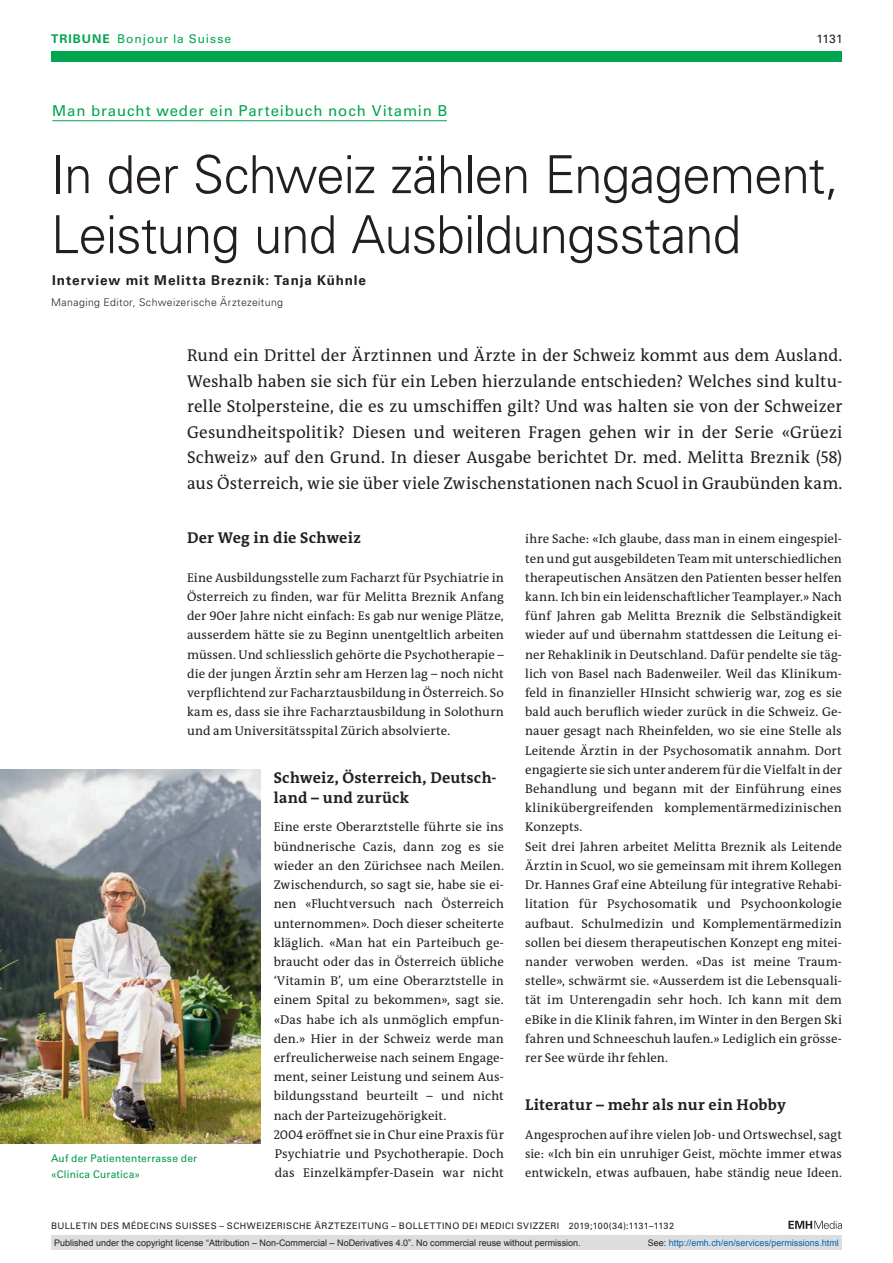
<style>
.page{position:relative;width:893px;height:1263px;background:#fff}
.page>*{position:absolute;margin:0;border:0;box-sizing:border-box;transform-origin:0 0}
.t1{font:300 52.5px/60px "Univers LT Std";letter-spacing:-.02em;color:#231f20}
.t2{font:17.25px/25.5px "The Antiqua B W5 Plain";letter-spacing:.01em;color:#231f20;text-align:justify}
.t3{font:700 15.75px/19.2px "The Antiqua B W7";letter-spacing:.015em;color:#231f20}
.t4{font:15px "Univers LT Std";letter-spacing:.06em;color:#00a54f}
.t5{font:700 13.5px "Univers LT Std";letter-spacing:.065em;color:#231f20}
.t6{font:12.75px/19.2px "The Antiqua B W5 Plain";letter-spacing:.005em;color:#231f20;text-align:justify}
.t7{font:12px "Univers LT Std";letter-spacing:.075em;color:#00a54f}
.t8{font:12px "Univers LT Std";color:#231f20}
.t9{font:10.5px/15.8px "Univers LT Std";letter-spacing:.02em;color:#00984a}
.t10{font:300 10.5px "Univers LT Std";letter-spacing:.04em;color:#231f20}
.t11{font:9px "Arial";color:#231f20}
.t12{font:9px "Univers LT Std";letter-spacing:.05em;color:#231f20}
.t13{font:9px "Arial";color:#0166b3}
.s1{font-weight:700}
.s2{color:#231f20}
</style>
<div class="page">
<svg style="left:788px;top:1221px;width:54px;height:8px"></svg>
<hr style="left:52px;top:120px;width:395px;height:1px;background:#00a54f">
<img style="left:0;top:770px;width:261px;height:374px">
<div style="left:51px;top:51px;width:791px;height:11px;background:#00a54f"></div>
<div style="left:51px;top:1235px;width:791px;height:15px;background:#dcdddf"></div>
<p class="t7" style="left:51px;top:31px;width:182px"><span class="s1">TRIBUNE</span> Bonjour la Suisse</p>
<p class="t8" style="left:816px;top:31px;width:28px">1131</p>
<p class="t4" style="left:52px;top:102px;width:397px">Man braucht weder ein Parteibuch noch Vitamin B</p>
<h1 class="t1" style="left:51px;top:145px;width:789px">In der Schweiz zählen Engagement,<br>Leistung und Ausbildungsstand</h1>
<p class="t5" style="left:52px;top:272px;width:315px">Interview mit Melitta Breznik: Tanja Kühnle</p>
<p class="t10" style="left:51px;top:296px;width:234px">Managing Editor, Schweizerische Ärztezeitung</p>
<p class="t2" style="left:187px;top:343px;width:657px">Rund ein Drittel der Ärztinnen und Ärzte in der Schweiz kommt aus dem Ausland.<br>Weshalb haben sie sich für ein Leben hierzulande entschieden? Welches sind kultu&shy;relle Stolpersteine, die es zu umschiffen gilt? Und was halten sie von der Schweizer Gesundheitspolitik? Diesen und weiteren Fragen gehen wir in der Serie «Grüezi Schweiz» auf den Grund. In dieser Ausgabe berichtet Dr. med. Melitta Breznik (58) aus Österreich, wie sie über viele Zwischenstationen nach Scuol in Graubünden kam.</p>
<p class="t3" style="left:187px;top:529px;width:175px">Der Weg in die Schweiz</p>
<p class="t6" style="left:187px;top:568px;width:318px">Eine Ausbildungsstelle zum Facharzt für Psychiatrie in Österreich zu finden, war für Melitta Breznik Anfang der 90er Jahre nicht einfach: Es gab nur wenige Plätze, ausserdem hätte sie zu Beginn unentgeltlich arbeiten müssen. Und schliesslich gehörte die Psychotherapie – die der jungen Ärztin sehr am Herzen lag – noch nicht verpflichtend zur Facharztausbildung in Österreich. So kam es, dass sie ihre Facharztausbildung in Solothurn und am Universitätsspital Zürich absolvierte.</p>
<p class="t3" style="left:274px;top:769px;width:224px">Schweiz, Österreich, Deutsch&shy;land – und zurück</p>
<p class="t6" style="left:274px;top:818px;width:232px;text-align:left">Eine erste Oberarztstelle führte sie ins bündnerische Cazis, dann zog es sie wieder an den Zürichsee nach Meilen.<br>Zwischendurch, so sagt sie, habe sie ei&shy;nen «Fluchtversuch nach Österreich unternommen». Doch dieser scheiterte kläglich. «Man hat ein Parteibuch ge&shy;braucht oder das in Österreich übliche ‘Vitamin B’, um eine Oberarztstelle in einem Spital zu bekommen», sagt sie. «Das habe ich als unmöglich empfun&shy;den.» Hier in der Schweiz werde man erfreulicherweise nach seinem Engage&shy;ment, seiner Leistung und seinem Aus&shy;bildungsstand beurteilt – und nicht nach der Parteizugehörigkeit.<br>2004 eröffnet sie in Chur eine Praxis für Psychiatrie und Psychotherapie. Doch das Einzelkämpfer-Dasein war nicht</p>
<p class="t9" style="left:51px;top:1150px;width:148px">Auf der Patiententerrasse der «Clinica Curatica»</p>
<p class="t6" style="left:525px;top:530px;width:318px;text-align:left">ihre Sache: «Ich glaube, dass man in einem eingespiel&shy;ten und gut ausgebildeten Team mit unterschiedlichen therapeutischen Ansätzen den Patienten besser helfen kann. Ich bin ein leidenschaftlicher Teamplayer.» Nach fünf Jahren gab Melitta Breznik die Selbständigkeit wieder auf und übernahm stattdessen die Leitung ei&shy;ner Rehaklinik in Deutschland. Dafür pendelte sie täg&shy;lich von Basel nach Badenweiler. Weil das Klinikum&shy;feld in finanzieller HInsicht schwierig war, zog es sie bald auch beruflich wieder zurück in die Schweiz. Ge&shy;nauer gesagt nach Rheinfelden, wo sie eine Stelle als Leitende Ärztin in der Psychosomatik annahm. Dort engagierte sie sich unter anderem für die Vielfalt in der Behandlung und begann mit der Einführung eines klinikübergreifenden komplementärmedizinischen Konzepts.<br>Seit drei Jahren arbeitet Melitta Breznik als Leitende Ärztin in Scuol, wo sie gemeinsam mit ihrem Kollegen Dr. Hannes Graf eine Abteilung für integrative Rehabi&shy;litation für Psychosomatik und Psychoonkologie aufbaut. Schulmedizin und Komplementärmedizin sollen bei diesem therapeutischen Konzept eng mitei&shy;nander verwoben werden. «Das ist meine Traum&shy;stelle», schwärmt sie. «Ausserdem ist die Lebensquali&shy;tät im Unterengadin sehr hoch. Ich kann mit dem eBike in die Klinik fahren, im Winter in den Bergen Ski fahren und Schneeschuh laufen.» Lediglich ein grösse&shy;rer See würde ihr fehlen.</p>
<p class="t3" style="left:525px;top:1095px;width:262px">Literatur – mehr als nur ein Hobby</p>
<p class="t6" style="left:525px;top:1125px;width:318px">Angesprochen auf ihre vielen Job- und Ortswechsel, sagt sie: «Ich bin ein unruhiger Geist, möchte immer etwas entwickeln, etwas aufbauen, habe ständig neue Ideen.</p>
<p class="t12" style="left:51px;top:1220px;width:624px">BULLETIN DES MÉDECINS SUISSES – SCHWEIZERISCHE ÄRZTEZEITUNG – BOLLETTINO DEI MEDICI SVIZZERI 2019;100(34):1131–1132</p>
<p class="t11" style="left:54px;top:1237px;width:528px">Published under the copyright license “Attribution – Non-Commercial – NoDerivatives 4.0”. No commercial reuse without permission.</p>
<p class="t13" style="left:648px;top:1237px;width:193px"><span class="s2">See:</span> http://emh.ch/en/services/permissions.html</p>
</div>
